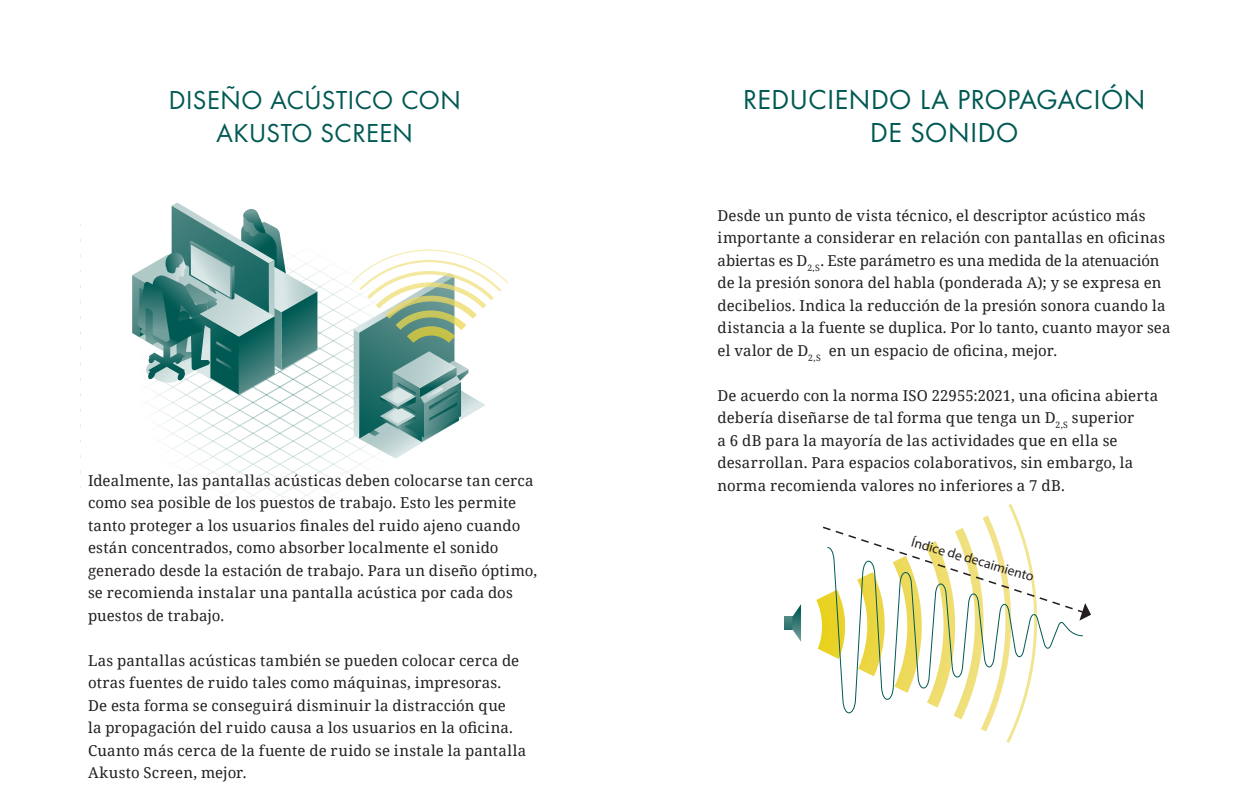
<style>
.page{position:relative;width:1259px;height:804px;background:#fff}
.page>*{position:absolute;margin:0;border:0;box-sizing:border-box;transform-origin:0 0}
.Sub_headline_12pt{font:28.5px/33px "Futura Boo";letter-spacing:.02em;color:#005953;text-align:center}
.Sub_headline_12pt-2{font:27px/33px "Futura Boo";letter-spacing:.02em;color:#005953;text-align:center}
.Sub_headline_12pt-3{font:15px/22.5px "Noto Serif";letter-spacing:.01em;color:#231f20}
.t1{font:13.65px "Futura";color:#231f20}
</style>
<div class="page">
<svg style="left:132px;top:202px;width:377px;height:309px"></svg>
<svg style="left:784px;top:604px;width:17px;height:38px"></svg>
<svg style="left:816px;top:504px;width:275px;height:239px"></svg>
<p class="Sub_headline_12pt-2" style="left:169px;top:84px;width:293px">DISEÑO ACÚSTICO CON<br>AKUSTO SCREEN</p>
<p class="Sub_headline_12pt" style="left:743px;top:84px;width:404px">REDUCIENDO LA PROPAGACIÓN<br>DE SONIDO</p>
<p class="Sub_headline_12pt-3" style="left:88px;top:468px;width:451px">Idealmente, las pantallas acústicas deben colocarse tan cerca como sea posible de los puestos de trabajo. Esto les permite tanto proteger a los usuarios finales del ruido ajeno cuando están concentrados, como absorber localmente el sonido generado desde la estación de trabajo. Para un diseño óptimo, se recomienda instalar una pantalla acústica por cada dos puestos de trabajo.</p>
<p class="Sub_headline_12pt-3" style="left:88px;top:648px;width:440px">Las pantallas acústicas también se pueden colocar cerca de otras fuentes de ruido tales como máquinas, impresoras.<br>De esta forma se conseguirá disminuir la distracción que<br>la propagación del ruido causa a los usuarios en la oficina.<br>Cuanto más cerca de la fuente de ruido se instale la pantalla Akusto Screen, mejor.</p>
<p class="Sub_headline_12pt-3" style="left:717px;top:203px;width:454px">Desde un punto de vista técnico, el descriptor acústico más importante a considerar en relación con pantallas en oficinas abiertas es D<sub>2,S</sub>. Este parámetro es una medida de la atenuación de la presión sonora del habla (ponderada A); y se expresa en decibelios. Indica la reducción de la presión sonora cuando la distancia a la fuente se duplica. Por lo tanto, cuanto mayor sea el valor de D<sub>2,S</sub> en un espacio de oficina, mejor.</p>
<p class="Sub_headline_12pt-3" style="left:717px;top:383px;width:442px">De acuerdo con la norma ISO 22955:2021, una oficina abierta debería diseñarse de tal forma que tenga un D<sub>2,S</sub> superior<br>a 6 dB para la mayoría de las actividades que en ella se desarrollan. Para espacios colaborativos, sin embargo, la norma recomienda valores no inferiores a 7 dB.</p>
<p class="t1" style="left:914px;top:533px;width:128px;rotate:16deg">Índice de decaimiento</p>
</div>
